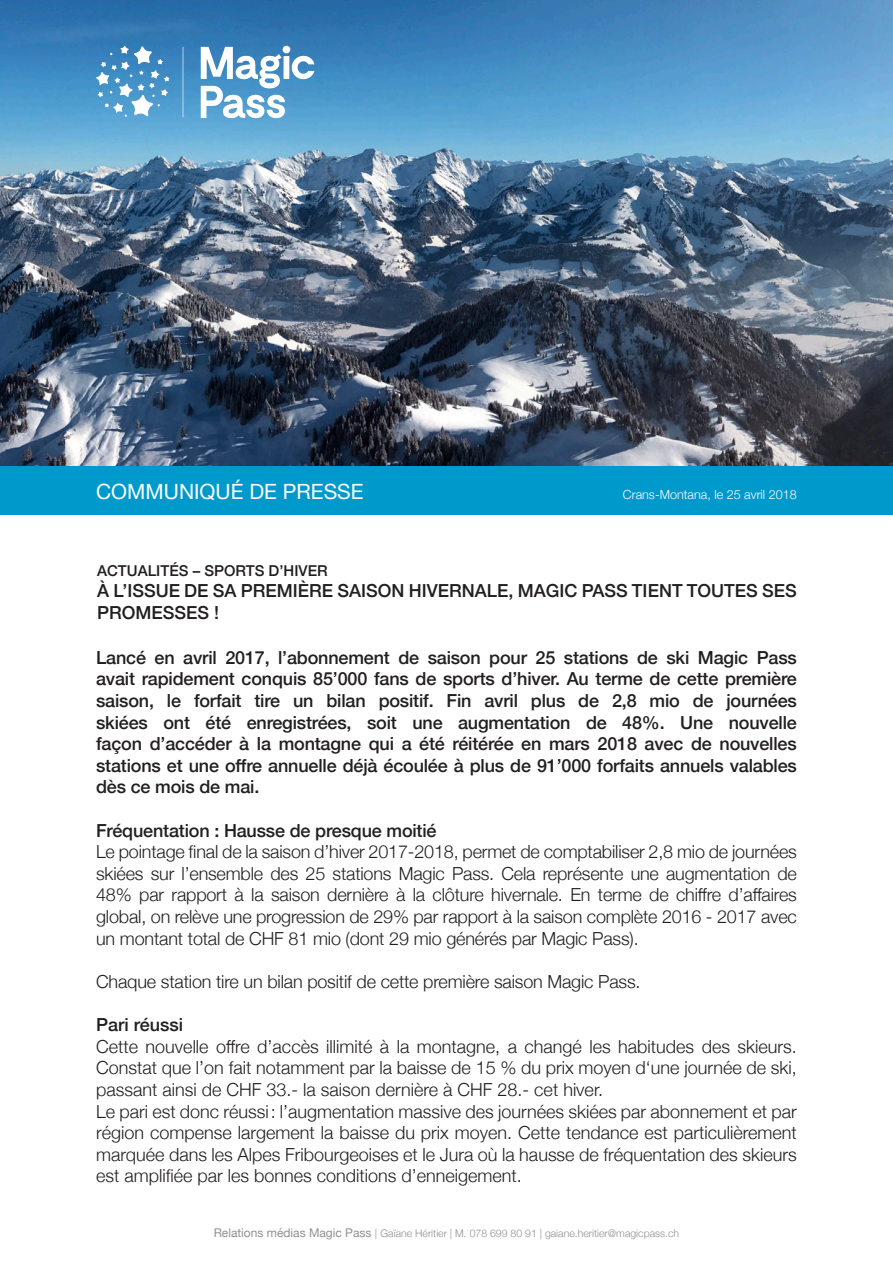
<style>
.page{position:relative;width:893px;height:1263px;background:#fff}
.page>*{position:absolute;margin:0;border:0;box-sizing:border-box;transform-origin:0 0}
.t1{font:21px "Helvetica Neue";color:#fff}
.t2{font:300 18px/21.6px "Helvetica Neue";letter-spacing:-.01em;color:#231f20}
.t3{font:500 18px/21.6px "Helvetica Neue";letter-spacing:-.01em;color:#231f20}
.t4{font:500 15px "Helvetica Neue";color:#231f20}
.t5{font:300 12.6px "Helvetica Neue";color:#fff}
.t6{font:300 10.5px "Helvetica Neue";color:#8f9194}
.s1{font-weight:400;font-size:12px}
</style>
<div class="page">
<img style="left:0;top:0;width:893px;height:467px">
<div style="left:0;top:467px;width:893px;height:48px;background:#09c"></div>
<svg style="left:201px;top:47px;width:113px;height:71px"></svg>
<div style="left:283px;top:46px;width:7px;height:7px;background:#fff;border-radius:50%"></div>
<svg style="left:183px;top:47px;width:1px;height:70px"></svg>
<svg style="left:96px;top:46px;width:73px;height:71px;background:#66a4d0"></svg>
<p class="t1" style="left:96px;top:477px;width:269px">COMMUNIQUÉ DE PRESSE</p>
<p class="t5" style="left:623px;top:484px;width:175px">Crans-Montana, le 25 avril 2018</p>
<p class="t4" style="left:97px;top:558px;width:232px">ACTUALITÉS – SPORTS D’HIVER</p>
<p class="t3" style="left:97px;top:579px;width:701px">À L’ISSUE DE SA PREMIÈRE SAISON HIVERNALE, MAGIC PASS TIENT TOUTES SES<br>PROMESSES !</p>
<p class="t3" style="left:96px;top:645px;width:702px">Lancé en avril 2017, l’abonnement de saison pour 25 stations de ski Magic Pass avait rapidement conquis 85’000 fans de sports d’hiver. Au terme de cette première</p>
<p class="t3" style="left:96px;top:688px;width:702px">saison, le forfait tire un bilan positif. Fin avril plus de 2,8 mio de journées skiées ont été enregistrées, soit une augmentation de 48%. Une nouvelle</p>
<p class="t3" style="left:96px;top:732px;width:702px">façon d’accéder à la montagne qui a été réitérée en mars 2018 avec de nouvelles</p>
<p class="t3" style="left:96px;top:753px;width:702px">stations et une offre annuelle déjà écoulée à plus de 91’000 forfaits annuels valables dès ce mois de mai.</p>
<p class="t3" style="left:96px;top:818px;width:342px">Fréquentation : Hausse de presque moitié</p>
<p class="t2" style="left:96px;top:840px;width:702px">Le pointage final de la saison d’hiver 2017-2018, permet de comptabiliser 2,8 mio de journées skiées sur l’ensemble des 25 stations Magic Pass. Cela représente une augmentation de</p>
<p class="t2" style="left:96px;top:883px;width:702px">48% par rapport à la saison dernière à la clôture hivernale. En terme de chiffre d’affaires</p>
<p class="t2" style="left:96px;top:904px;width:702px">global, on relève une progression de 29% par rapport à la saison complète 2016 - 2017 avec un montant total de CHF 81 mio (dont 29 mio générés par Magic Pass).</p>
<p class="t2" style="left:96px;top:969px;width:546px">Chaque station tire un bilan positif de cette première saison Magic Pass.</p>
<p class="t3" style="left:96px;top:1012px;width:89px">Pari réussi</p>
<p class="t2" style="left:96px;top:1034px;width:702px;text-align:justify">Cette nouvelle offre d’accès illimité à la montagne, a changé les habitudes des skieurs.<br>Constat que l’on fait notamment par la baisse de 15 % du prix moyen d‘une journée de ski, passant ainsi de CHF 33.- la saison dernière à CHF 28.- cet hiver.</p>
<p class="t2" style="left:96px;top:1099px;width:702px;text-align:justify">Le pari est donc réussi : l’augmentation massive des journées skiées par abonnement et par région compense largement la baisse du prix moyen. Cette tendance est particulièrement marquée dans les Alpes Fribourgeoises et le Jura où la hausse de fréquentation des skieurs est amplifiée par les bonnes conditions d’enneigement.</p>
<p class="t6" style="left:214px;top:1225px;width:467px"><span class="s1">Relations médias Magic Pass</span> | Gaïane Héritier | M. 078 699 80 91 | gaiane.heritier@magicpass.ch</p>
</div>
